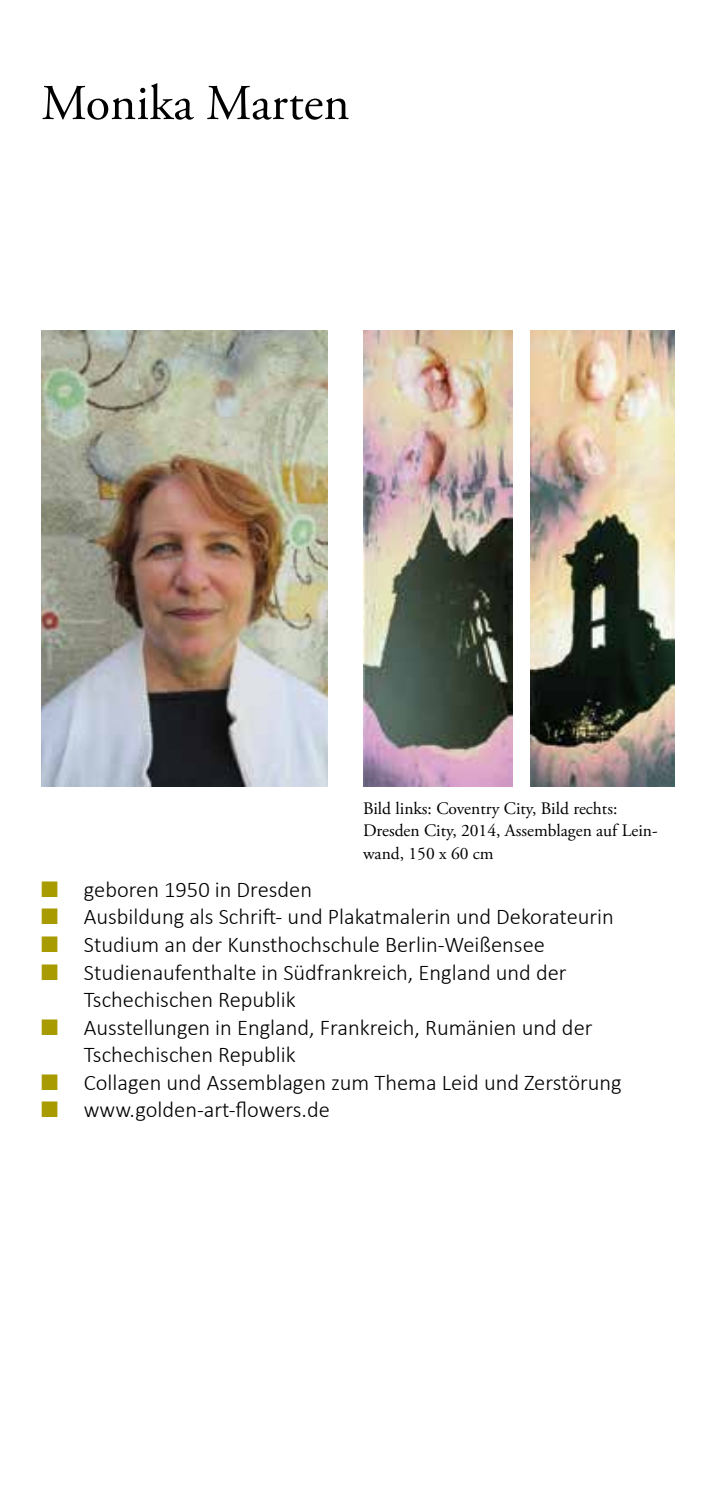
<style>
.page{position:relative;width:716px;height:1489px;background:#fff}
.page>*{position:absolute;margin:0;border:0;box-sizing:border-box;transform-origin:0 0}
.t1{font:50px "Adobe Garamond Pro";color:#000}
.t2{font:300 22.5px/27.5px "Calibri";color:#000}
.t3{font:17.5px/22.5px "Adobe Garamond Pro";color:#000}
.s1{color:#a89b00}
</style>
<div class="page">
<img style="left:41px;top:331px;width:286px;height:455px">
<img style="left:363px;top:331px;width:149px;height:455px">
<img style="left:530px;top:331px;width:144px;height:455px">
<p class="t1" style="left:41px;top:73px;width:310px">Monika Marten</p>
<p class="t3" style="left:363px;top:797px;width:256px">Bild links: Coventry City, Bild rechts:</p>
<p class="t3" style="left:363px;top:819px;width:296px">Dresden City, 2014, Assemblagen auf Lein&shy;wand, 150 x 60 cm</p>
<p class="t2" style="left:41px;top:875px;width:272px"><span class="s1">■</span> geboren 1950 in Dresden</p>
<p class="t2" style="left:41px;top:902px;width:574px"><span class="s1">■</span> Ausbildung als Schrift- und Plakatmalerin und Dekorateurin</p>
<p class="t2" style="left:41px;top:930px;width:505px"><span class="s1">■</span> Studium an der Kunsthochschule Berlin-Weißensee</p>
<p class="t2" style="left:84px;top:958px;width:484px;text-indent:-43px"><span class="s1">■</span> Studienaufenthalte in Südfrankreich, England und der<br>Tschechischen Republik</p>
<p class="t2" style="left:84px;top:1013px;width:510px;text-indent:-43px"><span class="s1">■</span> Ausstellungen in England, Frankreich, Rumänien und der<br>Tschechischen Republik</p>
<p class="t2" style="left:41px;top:1068px;width:582px"><span class="s1">■</span> Collagen und Assemblagen zum Thema Leid und Zerstörung</p>
<p class="t2" style="left:41px;top:1095px;width:290px"><span class="s1">■</span> www.golden-art-flowers.de</p>
</div>
